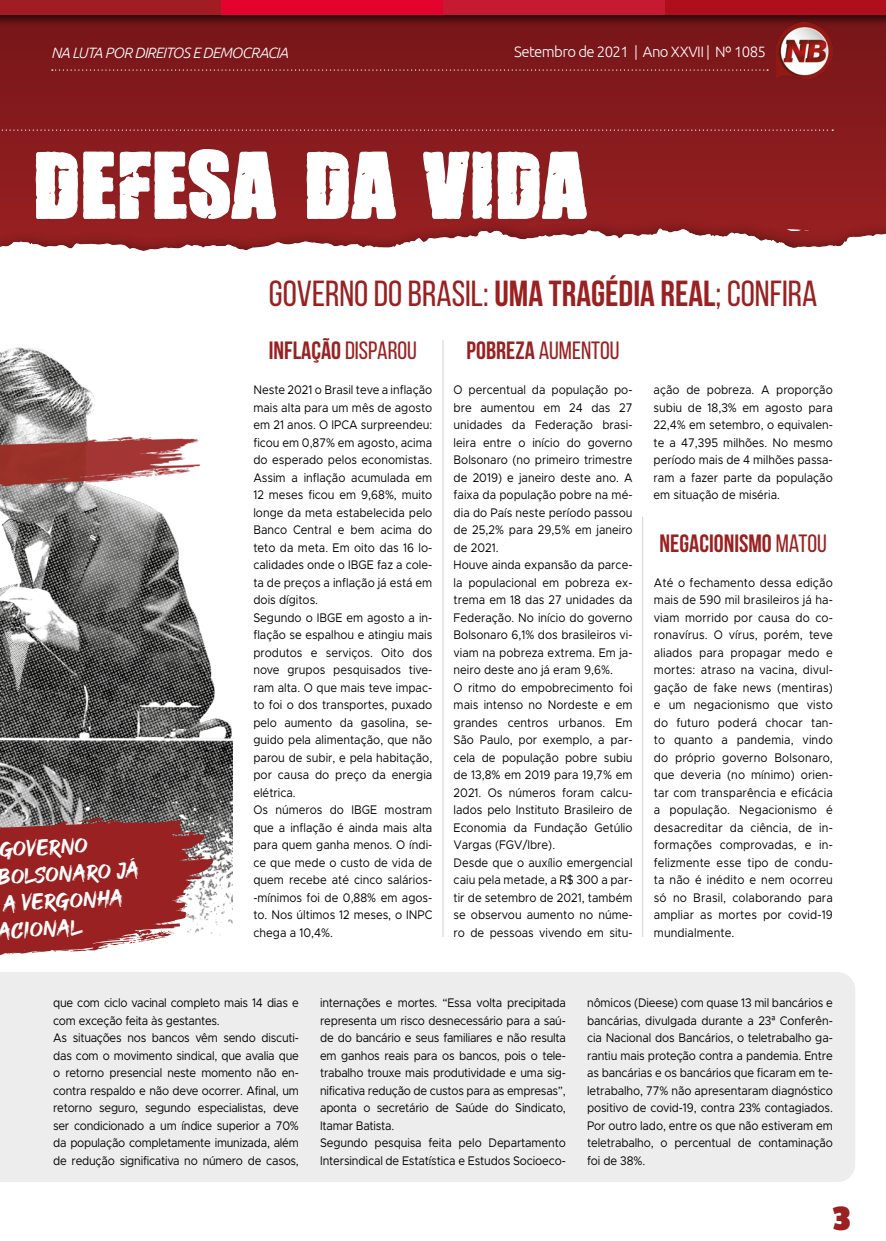
<style>
.page{position:relative;width:886px;height:1241px;background:#fff}
.page>*{position:absolute;margin:0;border:0;box-sizing:border-box;transform-origin:0 0}
.t1{font:87.5px "Madrid Grunge";letter-spacing:-.025em;color:#fff}
.t2{font:700 37.5px "Passion One";color:#992121}
.t3{font:36.25px "Bebas Neue";color:#992121}
.t4{font:700 25px "Bebas Neue";color:#992121}
.t5{font:25px "Bebas Neue";color:#992121}
.t6{font:22.5px "GOODBRUSH";color:#fff}
.t7{font:300 15px "Ubuntu";letter-spacing:-.04em;color:#fff}
.t8{font:italic 300 15px "Ubuntu";letter-spacing:-.04em;color:#fff}
.t9{font:12.5px/17.5px "Metropolis";color:#000;text-align:justify;scale:.9 1}
.t10{font:12.5px/17.5px "Metropolis";letter-spacing:-.02em;color:#000;scale:.9 1}
.s1{font-weight:700}
.s2{font-weight:400}
.s3{font-family:"Open Sans"}
</style>
<div class="page">
<div style="left:0;top:0;width:886px;height:256px;background:#000;opacity:.9"></div>
<img style="left:0;top:347px;width:232px;height:588px">
<div style="left:0;top:972px;width:855px;height:209px;background:#ededed"></div>
<svg style="left:0;top:129px;width:833px;height:2px;background:#983c3e"></svg>
<hr style="left:442px;top:340px;width:2px;height:596px;background:#dadada">
<hr style="left:642px;top:516px;width:1px;height:420px;background:#dadada">
<div style="left:0;top:0;width:886px;height:27px;background:#000;opacity:.6"></div>
<div style="left:0;top:0;width:221px;height:14px;background:#a21d23"></div>
<div style="left:664px;top:0;width:222px;height:14px;background:#af0e1c"></div>
<div style="left:443px;top:0;width:221px;height:14px;background:#c61a32"></div>
<div style="left:221px;top:0;width:222px;height:14px;background:#e4032e"></div>
<svg style="left:52px;top:69px;width:716px;height:2px"></svg>
<svg style="left:0;top:817px;width:214px;height:138px;background:#a54949"></svg>
<p class="t8" style="left:51px;top:43px;width:238px">NA LUTA POR DIREITOS E DEMOCRACIA</p>
<p class="t7" style="left:514px;top:43px;width:253px">Setembro de 2021 | Ano XXVII | Nº 1085</p>
<h1 class="t1" style="left:32px;top:146px;width:558px">DEFESA DA VIDA</h1>
<h3 class="t6" style="left:-2px;top:837px;width:91px;rotate:-3deg">governo</h3>
<h3 class="t6" style="left:-3px;top:864px;width:144px;rotate:-3deg">Bolsonaro já</h3>
<h3 class="t6" style="left:3px;top:890px;width:121px;rotate:-3deg">a vergonha</h3>
<h3 class="t6" style="left:-3px;top:918px;width:86px;rotate:-3deg">acional</h3>
<h3 class="t3" style="left:269px;top:273px;width:550px">GOVERNO DO BRASIL: <span class="s1">UMA TRAGÉDIA REAL</span>; CONFIRA</h3>
<h3 class="t4" style="left:269px;top:336px;width:150px">INFLAÇÃO <span class="s2">DISPAROU</span></h3>
<h3 class="t5" style="left:466px;top:337px;width:155px"><span class="s1">POBREZA</span> AUMENTOU</h3>
<p class="t9" style="left:253px;top:381px;width:200px;text-align:left">Neste 2021 o Brasil teve a inflação mais alta para um mês de agosto em 21 anos. O IPCA surpreendeu: ficou em 0,87% em agosto, acima do esperado pelos economistas.<br>Assim a inflação acumulada em<br>12 meses ficou em 9,68%, muito longe da meta estabelecida pelo<br>Banco Central e bem acima do teto da meta. Em oito das 16 lo&shy;calidades onde o IBGE faz a cole&shy;ta de preços a inflação já está em dois dígitos.<br>Segundo o IBGE em agosto a in&shy;flação se espalhou e atingiu mais produtos e serviços. Oito dos nove grupos pesquisados tive&shy;ram alta. O que mais teve impac&shy;to foi o dos transportes, puxado pelo aumento da gasolina, se&shy;guido pela alimentação, que não parou de subir, e pela habitação, por causa do preço da energia elétrica.<br>Os números do IBGE mostram que a inflação é ainda mais alta para quem ganha menos. O índi&shy;ce que mede o custo de vida de quem recebe até cinco salários--mínimos foi de 0,88% em agos&shy;to. Nos últimos 12 meses, o INPC chega a 10,4%.</p>
<p class="t9" style="left:454px;top:381px;width:200px;text-align:left">O percentual da população po&shy;bre aumentou em 24 das 27 unidades da Federação brasi&shy;leira entre o início do governo<br>Bolsonaro (no primeiro trimestre de 2019) e janeiro deste ano. A faixa da população pobre na mé&shy;dia do País neste período passou de 25,2% para 29,5% em janeiro de 2021.<br>Houve ainda expansão da parce&shy;la populacional em pobreza ex&shy;trema em 18 das 27 unidades da<br>Federação. No início do governo<br>Bolsonaro 6,1% dos brasileiros vi&shy;viam na pobreza extrema. Em ja&shy;neiro deste ano já eram 9,6%.<br>O ritmo do empobrecimento foi mais intenso no Nordeste e em grandes centros urbanos. Em<br>São Paulo, por exemplo, a par&shy;cela de população pobre subiu de 13,8% em 2019 para 19,7% em<br>2021. Os números foram calcu&shy;lados pelo Instituto Brasileiro de<br>Economia da Fundação Getúlio<br>Vargas (FGV/Ibre).<br>Desde que o auxílio emergencial caiu pela metade, a R$ 300 a par&shy;tir de setembro de 2021, também se observou aumento no núme&shy;ro de pessoas vivendo em situ-</p>
<p class="t9" style="left:653px;top:381px;width:201px">ação de pobreza. A proporção subiu de 18,3% em agosto para 22,4% em setembro, o equivalen&shy;te a 47,395 milhões. No mesmo período mais de 4 milhões passa&shy;ram a fazer parte da população em situação de miséria.</p>
<h3 class="t4" style="left:659px;top:529px;width:169px">NEGACIONISMO <span class="s2">MATOU</span></h3>
<p class="t9" style="left:654px;top:573px;width:200px">Até o fechamento dessa edição mais de 590 mil brasileiros já ha&shy;viam morrido por causa do co&shy;ronavírus. O vírus, porém, teve aliados para propagar medo e mortes: atraso na vacina, divul&shy;gação de fake news (mentiras) e um negacionismo que visto do futuro poderá chocar tan&shy;to quanto a pandemia, vindo do próprio governo Bolsonaro, que deveria (no mínimo) orien&shy;tar com transparência e eficácia a população. Negacionismo é desacreditar da ciência, de in&shy;formações comprovadas, e in&shy;felizmente esse tipo de condu&shy;ta não é inédito e nem ocorreu só no Brasil, colaborando para ampliar as mortes por covid-19 mundialmente.</p>
<p class="t10" style="left:53px;top:993px;width:274px">que com ciclo vacinal completo mais 14 dias e com exceção feita às gestantes.<br>As situações nos bancos vêm sendo discuti&shy;das com o movimento sindical, que avalia que o retorno presencial neste momento não en&shy;contra respaldo e não deve ocorrer. Afinal, um retorno seguro, segundo especialistas, deve ser condicionado a um índice superior a 70% da população completamente imunizada, além de redução significativa no número de casos,</p>
<p class="t10" style="left:320px;top:993px;width:274px">internações e mortes. “Essa volta precipitada representa um risco desnecessário para a saú&shy;de do bancário e seus familiares e não resulta em ganhos reais para os bancos, pois o tele&shy;trabalho trouxe mais produtividade e uma sig&shy;nificativa redução de custos para as empresas”, aponta o secretário de Saúde do Sindicato, Itamar Batista.<br>Segundo pesquisa feita pelo Departamento Intersindical de Estatística e Estudos Socioeco-</p>
<p class="t9" style="left:587px;top:993px;width:274px">nômicos (Dieese) com quase 13 mil bancários e bancárias, divulgada durante a 23<span class="s3">ª</span> Conferên&shy;cia Nacional dos Bancários, o teletrabalho ga&shy;rantiu mais proteção contra a pandemia. Entre as bancárias e os bancários que ficaram em te&shy;letrabalho, 77% não apresentaram diagnóstico positivo de covid-19, contra 23% contagiados.<br>Por outro lado, entre os que não estiveram em teletrabalho, o percentual de contaminação foi de 38%.</p>
<h2 class="t2" style="left:833px;top:1198px;width:19px">3</h2>
</div>
